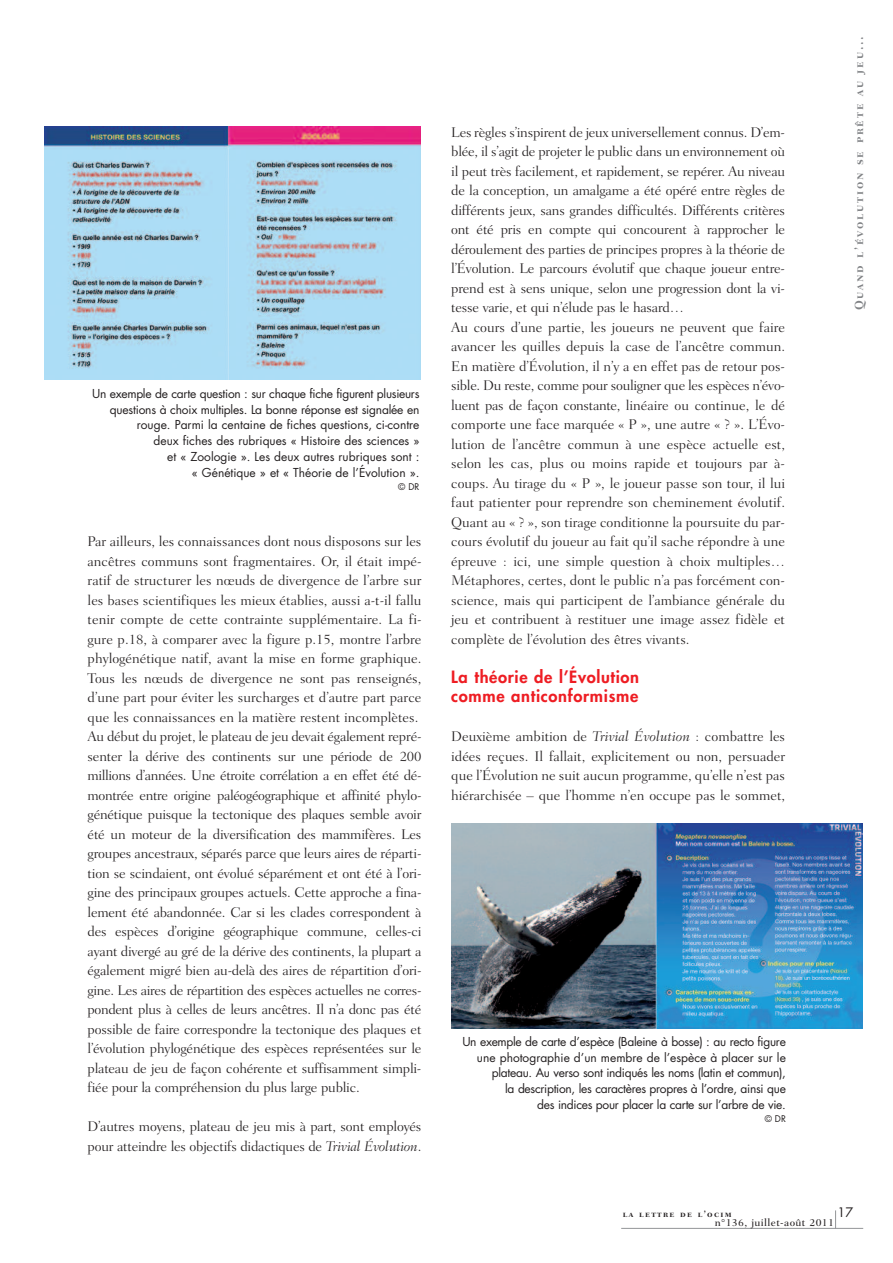
<style>
.page{position:relative;width:893px;height:1263px;background:#fff}
.page>*{position:absolute;margin:0;border:0;box-sizing:border-box;transform-origin:0 0}
.t1{font:800 16.5px/19.5px "Futura";letter-spacing:.04em;color:#ee1d23}
.t2{font:300 14.25px/19.5px "Fairfield LH";letter-spacing:-.015em;color:#231f20}
.t3{font:12.75px "Futura";color:#231f20}
.t4{font:12px/15.8px "Futura";color:#231f20;text-align:right}
.t5{font:12px/15.8px "Futura";letter-spacing:-.02em;color:#231f20;text-align:right}
.t6{font:12px "Fairfield LH Bold SC";letter-spacing:.15em;color:#808285}
.t7{font:500 10.5px "Fairfield LH";letter-spacing:.04em;color:#231f20}
.t8{font:9px "Fairfield LH Bold SC";letter-spacing:.15em;color:#231f20}
.t9{font:9px "Futura";color:#231f20}
.s1{font-style:italic}
</style>
<div class="page">
<svg style="left:835px;top:1210px;width:1px;height:18px"></svg>
<hr style="left:621px;top:1228px;width:242px;height:1px;background:#939598">
<img style="left:44px;top:126px;width:377px;height:253px">
<img style="left:452px;top:824px;width:411px;height:205px">
<p class="t4" style="left:92px;top:387px;width:329px">Un exemple de carte question : sur chaque fiche figurent plusieurs questions à choix multiples. La bonne réponse est signalée en rouge. Parmi la centaine de fiches questions, ci-contre<br>deux fiches des rubriques « Histoire des sciences »<br>et « Zoologie ». Les deux autres rubriques sont :<br>« Génétique » et « Théorie de l’Évolution ».</p>
<p class="t9" style="left:398px;top:482px;width:23px">© DR</p>
<p class="t2" style="left:88px;top:533px;width:335px">Par ailleurs, les connaissances dont nous disposons sur les ancêtres communs sont fragmentaires. Or, il était impé&shy;ratif de structurer les nœuds de divergence de l’arbre sur les bases scientifiques les mieux établies, aussi a-t-il fallu tenir compte de cette contrainte supplémentaire. La fi&shy;gure p.18, à comparer avec la figure p.15, montre l’arbre phylogénétique natif, avant la mise en forme graphique.<br>Tous les nœuds de divergence ne sont pas renseignés, d’une part pour éviter les surcharges et d’autre part parce que les connaissances en la matière restent incomplètes.<br>Au début du projet, le plateau de jeu devait également repré&shy;senter la dérive des continents sur une période de 200 millions d’années. Une étroite corrélation a en effet été dé&shy;montrée entre origine paléogéographique et affinité phylo&shy;génétique puisque la tectonique des plaques semble avoir été un moteur de la diversification des mammifères. Les groupes ancestraux, séparés parce que leurs aires de réparti&shy;tion se scindaient, ont évolué séparément et ont été à l’ori&shy;gine des principaux groupes actuels. Cette approche a fina&shy;lement été abandonnée. Car si les clades correspondent à des espèces d’origine géographique commune, celles-ci ayant divergé au gré de la dérive des continents, la plupart a également migré bien au-delà des aires de répartition d’ori&shy;gine. Les aires de répartition des espèces actuelles ne corres&shy;pondent plus à celles de leurs ancêtres. Il n’a donc pas été possible de faire correspondre la tectonique des plaques et l’évolution phylogénétique des espèces représentées sur le plateau de jeu de façon cohérente et suffisamment simpli&shy;fiée pour la compréhension du plus large public.</p>
<p class="t2" style="left:88px;top:1118px;width:335px">D’autres moyens, plateau de jeu mis à part, sont employés pour atteindre les objectifs didactiques de <span class="s1">Trivial Évolution</span>.</p>
<p class="t2" style="left:451px;top:123px;width:335px">Les règles s’inspirent de jeux universellement connus. D’em&shy;blée, il s’agit de projeter le public dans un environnement où il peut très facilement, et rapidement, se repérer. Au niveau de la conception, un amalgame a été opéré entre règles de différents jeux, sans grandes difficultés. Différents critères ont été pris en compte qui concourent à rapprocher le déroulement des parties de principes propres à la théorie de l’Évolution. Le parcours évolutif que chaque joueur entre&shy;prend est à sens unique, selon une progression dont la vi&shy;tesse varie, et qui n’élude pas le hasard…<br>Au cours d’une partie, les joueurs ne peuvent que faire avancer les quilles depuis la case de l’ancêtre commun.<br>En matière d’Évolution, il n’y a en effet pas de retour pos&shy;sible. Du reste, comme pour souligner que les espèces n’évo&shy;luent pas de façon constante, linéaire ou continue, le dé comporte une face marquée « P », une autre « ? ». L’Évo&shy;lution de l’ancêtre commun à une espèce actuelle est, selon les cas, plus ou moins rapide et toujours par à&shy;coups. Au tirage du « P », le joueur passe son tour, il lui faut patienter pour reprendre son cheminement évolutif.<br>Quant au « ? », son tirage conditionne la poursuite du par&shy;cours évolutif du joueur au fait qu’il sache répondre à une épreuve : ici, une simple question à choix multiples… Métaphores, certes, dont le public n’a pas forcément con&shy;science, mais qui participent de l’ambiance générale du jeu et contribuent à restituer une image assez fidèle et complète de l’évolution des êtres vivants.</p>
<p class="t1" style="left:451px;top:668px;width:189px">La théorie de l’Évolution comme anticonformisme</p>
<p class="t2" style="left:451px;top:728px;width:335px;text-align:justify">Deuxième ambition de <span class="s1">Trivial Évolution</span> : combattre les idées reçues. Il fallait, explicitement ou non, persuader que l’Évolution ne suit aucun programme, qu’elle n’est pas hiérarchisée – que l’homme n’en occupe pas le sommet,</p>
<p class="t6" style="left:854px;top:310px;width:275px;rotate:-90deg">Quand l’évolution se prête au jeu...</p>
<p class="t5" style="left:462px;top:1034px;width:325px">Un exemple de carte d’espèce (Baleine à bosse) : au recto figure une photographie d’un membre de l’espèce à placer sur le plateau. Au verso sont indiqués les noms (latin et commun),<br>la description, les caractères propres à l’ordre, ainsi que<br>des indices pour placer la carte sur l’arbre de vie.</p>
<p class="t9" style="left:765px;top:1114px;width:23px">© DR</p>
<p class="t3" style="left:837px;top:1206px;width:17px">17</p>
<p class="t8" style="left:623px;top:1210px;width:110px">la lettre de l’ocim</p>
<p class="t7" style="left:715px;top:1218px;width:121px">n°136, juillet-août 2011</p>
</div>
